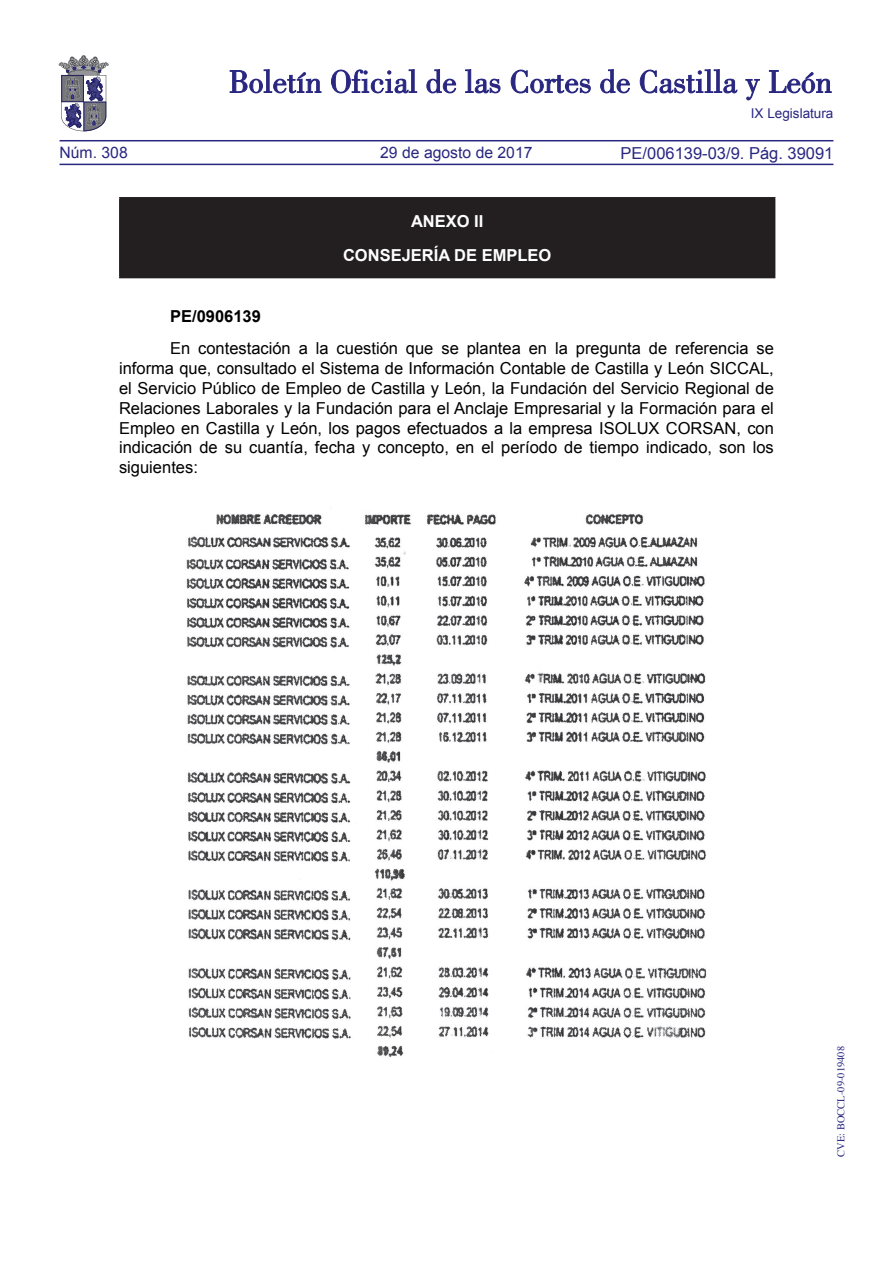
<style>
.page{position:relative;width:893px;height:1263px;background:#fff}
.page>*{position:absolute;margin:0;border:0;box-sizing:border-box;transform-origin:0 0}
.t1{font:16.5px/19.8px "Arial";color:#000;text-align:justify}
.t2{font:700 16.5px/33.8px "Arial";color:#fff;text-align:center}
.t3{font:16.5px "Arial";color:#292780}
.t4{font:700 16.5px "Arial";color:#000}
.t5{font:15.75px "Arial";color:#292780}
.t6{font:13.5px "Arial";color:#292780}
.t7{font:10.5px "Times";color:#292780}
</style>
<div class="page">
<hr style="left:60px;top:164px;width:773px;height:1px;background:#292780">
<hr style="left:60px;top:140px;width:773px;height:1px;background:#292780">
<svg style="left:230px;top:69px;width:91px;height:24px"></svg>
<svg style="left:331px;top:69px;width:86px;height:24px"></svg>
<svg style="left:426px;top:69px;width:30px;height:24px"></svg>
<svg style="left:465px;top:69px;width:35px;height:24px"></svg>
<svg style="left:511px;top:70px;width:80px;height:23px"></svg>
<svg style="left:600px;top:69px;width:30px;height:24px"></svg>
<svg style="left:640px;top:69px;width:97px;height:24px"></svg>
<svg style="left:745px;top:79px;width:15px;height:21px"></svg>
<svg style="left:769px;top:70px;width:62px;height:23px"></svg>
<svg style="left:59px;top:55px;width:49px;height:76px"></svg>
<div style="left:120px;top:198px;width:655px;height:80px;background:#231f20"></div>
<hr style="left:119px;top:197px;width:656px;height:2px;background:#231f20">
<hr style="left:119px;top:199px;width:2px;height:78px;background:#231f20">
<hr style="left:119px;top:277px;width:656px;height:1px;background:#231f20">
<img style="left:186px;top:514px;width:521px;height:543px">
<p class="t5" style="left:60px;top:142px;width:70px">Núm. 308</p>
<p class="t5" style="left:380px;top:142px;width:154px">29 de agosto de 2017</p>
<p class="t2" style="left:343px;top:205px;width:210px">ANEXO II<br>CONSEJERÍA DE EMPLEO</p>
<p class="t6" style="left:751px;top:105px;width:84px">IX Legislatura</p>
<p class="t3" style="left:621px;top:142px;width:214px">PE/006139-03/9. Pág. 39091</p>
<p class="t4" style="left:170px;top:305px;width:92px">PE/0906139</p>
<p class="t1" style="left:119px;top:339px;width:656px;text-indent:51px">En contestación a la cuestión que se plantea en la pregunta de referencia se informa que, consultado el Sistema de Información Contable de Castilla y León SICCAL, el Servicio Público de Empleo de Castilla y León, la Fundación del Servicio Regional de Relaciones Laborales y la Fundación para el Anclaje Empresarial y la Formación para el Empleo en Castilla y León, los pagos efectuados a la empresa ISOLUX CORSAN, con indicación de su cuantía, fecha y concepto, en el período de tiempo indicado, son los siguientes:</p>
<p class="t7" style="left:831px;top:1157px;width:112px;rotate:-90deg">CVE: BOCCL-09-019408</p>
</div>
